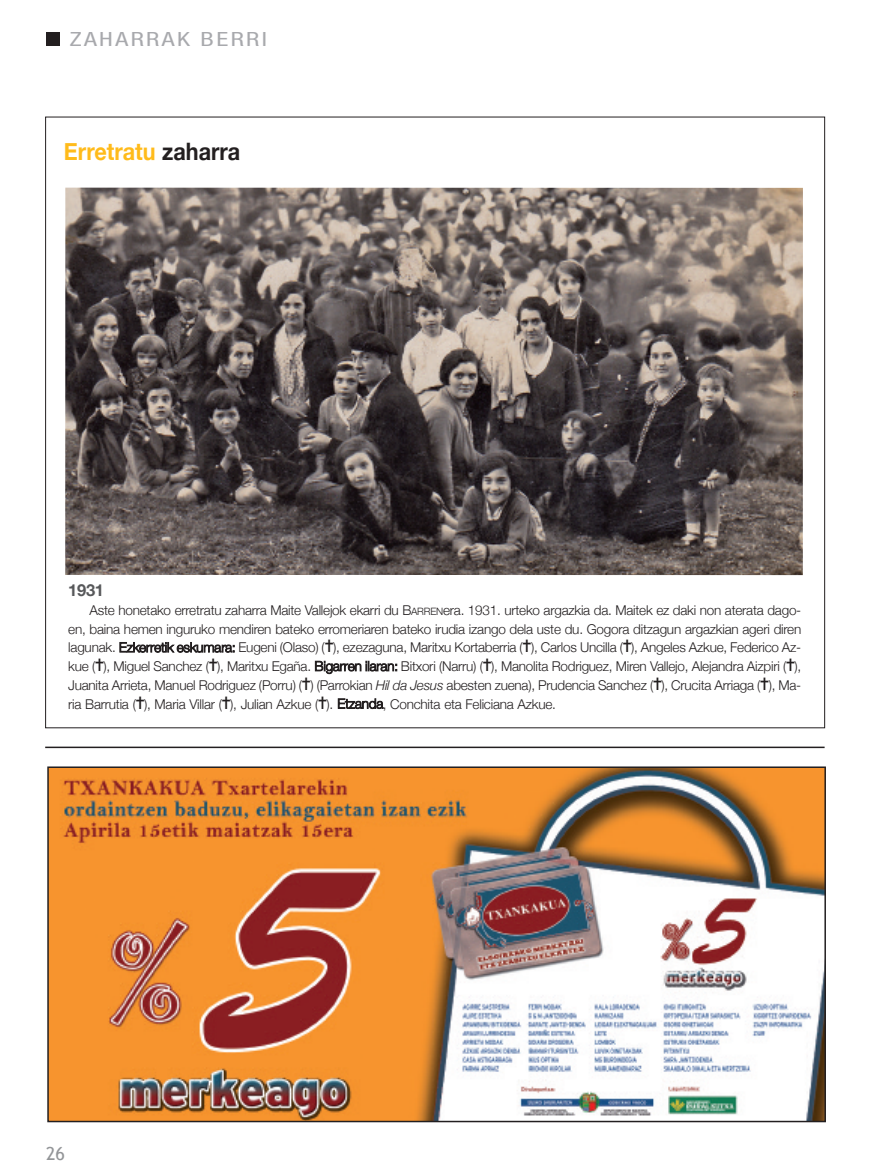
<style>
.page{position:relative;width:869px;height:1167px;background:#fff}
.page>*{position:absolute;margin:0;border:0;box-sizing:border-box;transform-origin:0 0}
.t1{font:700 24px "Helvetica Neue";color:#ffbb1b;scale:.9 1}
.t2{font:21px "NH57";letter-spacing:.09em;color:#a8a9ad;scale:1.3 1}
.t3{font:18px "Trebuchet MS";color:#939598}
.t4{font:700 16.5px "Helvetica Neue";color:#57585a}
.t5{font:300 13.5px/18.8px "Helvetica Neue";letter-spacing:-.015em;color:#231f20;text-align:justify}
.s1{color:#231f20}
.s2{font-size:10.2px}
.s3{font-style:italic}
</style>
<div class="page">
<div style="left:46px;top:32px;width:14px;height:13px;background:#231f20"></div>
<img style="left:65px;top:187px;width:737px;height:388px">
<hr style="left:45px;top:746px;width:779px;height:1px;background:#231f20">
<img style="left:50px;top:769px;width:772px;height:349px">
<div style="left:47px;top:766px;width:778px;height:355px;border:2px solid #231f20"></div>
<h2 class="t2" style="left:70px;top:32px;width:153px">ZAHARRAK BERRI</h2>
<h1 class="t1" style="left:64px;top:136px;width:197px">Erretratu <span class="s1">zaharra</span></h1>
<p class="t4" style="left:68px;top:580px;width:37px">1931</p>
<p class="t5" style="left:68px;top:600px;width:734px;text-indent:21px">Aste honetako erretratu zaharra Maite Vallejok ekarri du B<span class="s2">ARREN</span>era. 1931. urteko argazkia da. Maitek ez daki non aterata dago&shy;en, baina hemen inguruko mendiren bateko erromeriaren bateko irudia izango dela uste du. Gogora ditzagun argazkian ageri diren lagunak. Ezkerretik eskumara: Eugeni (Olaso) ( ), ezezaguna, Maritxu Kortaberria ( ), Carlos Uncilla ( ), Angeles Azkue, Federico Az&shy;kue ( ), Miguel Sanchez ( ), Maritxu Egaña. Bigarren ilaran: Bitxori (Narru) ( ), Manolita Rodriguez, Miren Vallejo, Alejandra Aizpiri ( ), Juanita Arrieta, Manuel Rodriguez (Porru) ( ) (Parrokian <span class="s3">Hil da Jesus</span> abesten zuena), Prudencia Sanchez ( ), Crucita Arriaga ( ), Ma&shy;ria Barrutia ( ), Maria Villar ( ), Julian Azkue ( ). Etzanda, Conchita eta Feliciana Azkue.</p>
<h3 class="t3" style="left:46px;top:1142px;width:20px">26</h3>
</div>
